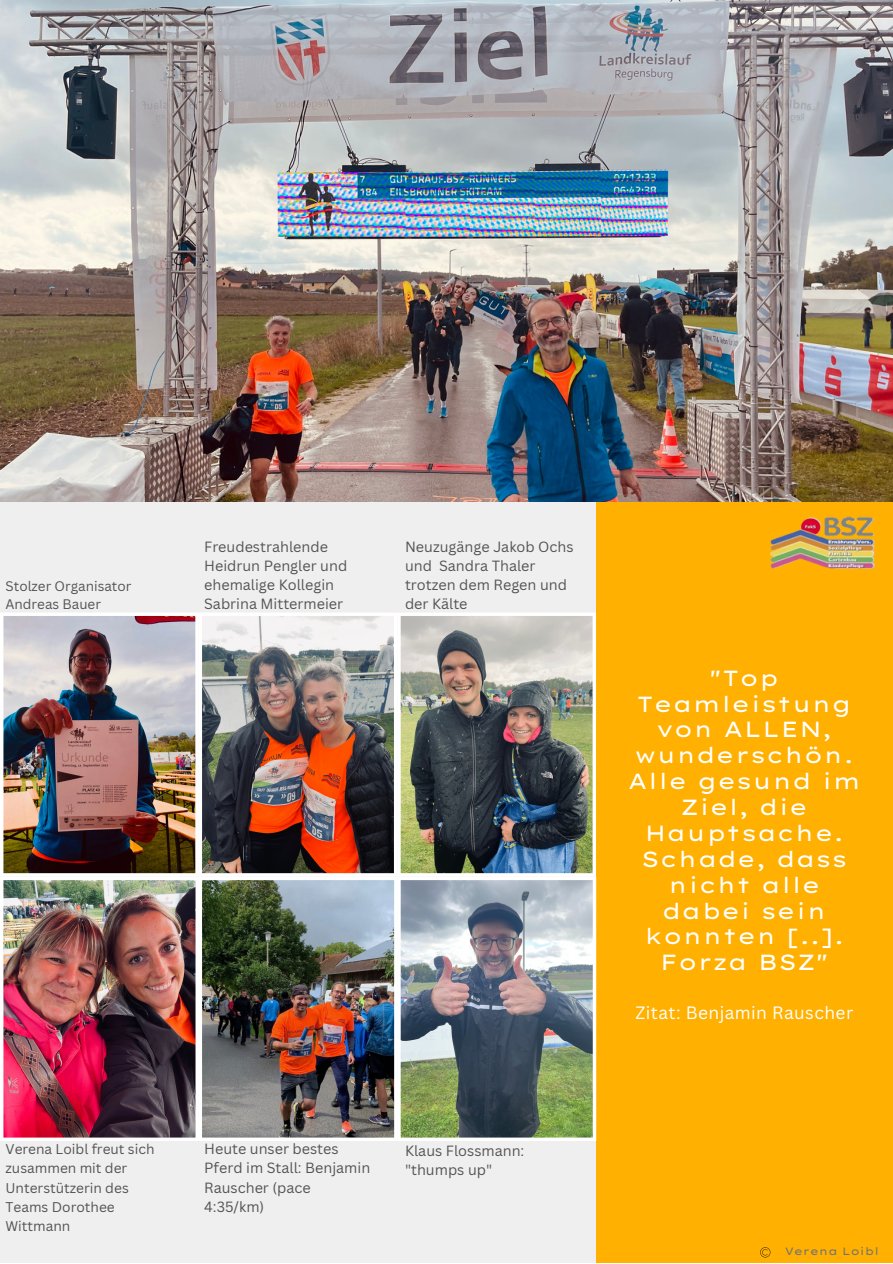
<style>
.page{position:relative;width:893px;height:1264px;background:#fff}
.page>*{position:absolute;margin:0;border:0;box-sizing:border-box;transform-origin:0 0}
.t1{font:21.9px/25.8px "Lexend Peta";letter-spacing:.025em;color:#fff;text-align:center}
.t2{font:17.4px "Canva Sans";letter-spacing:.025em;color:#fff}
.t3{font:14.4px/19px "Canva Sans";color:#545454}
.t4{font:13.65px/19px "Canva Sans";color:#545454}
.t5{font:13.5px/18px "Canva Sans";color:#545454}
.t6{font:10.5px "Lexend Peta";color:#737373}
</style>
<div class="page">
<div style="left:0;top:0;width:892px;height:1262px;background:#efefef"></div>
<div style="left:596px;top:491px;width:296px;height:771px;background:#ffb001"></div>
<img style="left:397px;top:613px;width:199px;height:263px">
<img style="left:0;top:876px;width:199px;height:264px">
<img style="left:0;top:0;width:892px;height:501px">
<img style="left:199px;top:613px;width:198px;height:263px">
<img style="left:397px;top:876px;width:199px;height:264px">
<img style="left:0;top:613px;width:199px;height:263px">
<img style="left:770px;top:516px;width:105px;height:53px">
<svg style="left:760px;top:1247px;width:10px;height:10px"></svg>
<img style="left:199px;top:876px;width:198px;height:264px">
<p class="t5" style="left:6px;top:577px;width:127px">Stolzer Organisator<br>Andreas Bauer</p>
<p class="t3" style="left:204px;top:537px;width:145px">Freudestrahlende<br>Heidrun Pengler und ehemalige Kollegin<br>Sabrina Mittermeier</p>
<p class="t3" style="left:405px;top:537px;width:170px">Neuzugänge Jakob Ochs und Sandra Thaler trotzen dem Regen und der Kälte</p>
<p class="t4" style="left:6px;top:1139px;width:150px">Verena Loibl freut sich zusammen mit der<br>Unterstützerin des<br>Teams Dorothee<br>Wittmann</p>
<p class="t3" style="left:204px;top:1139px;width:168px">Heute unser bestes<br>Pferd im Stall: Benjamin<br>Rauscher (pace<br>4:35/km)</p>
<p class="t3" style="left:405px;top:1140px;width:121px">Klaus Flossmann: "thumps up"</p>
<h1 class="t1" style="left:627px;top:664px;width:234px">"Top<br>Teamleistung von ALLEN, wunderschön.<br>Alle gesund im<br>Ziel, die<br>Hauptsache.<br>Schade, dass nicht alle dabei sein konnten [..].<br>Forza BSZ"</h1>
<p class="t2" style="left:635px;top:1000px;width:219px">Zitat: Benjamin Rauscher</p>
<p class="t6" style="left:784px;top:1244px;width:96px">Verena Loibl</p>
</div>
